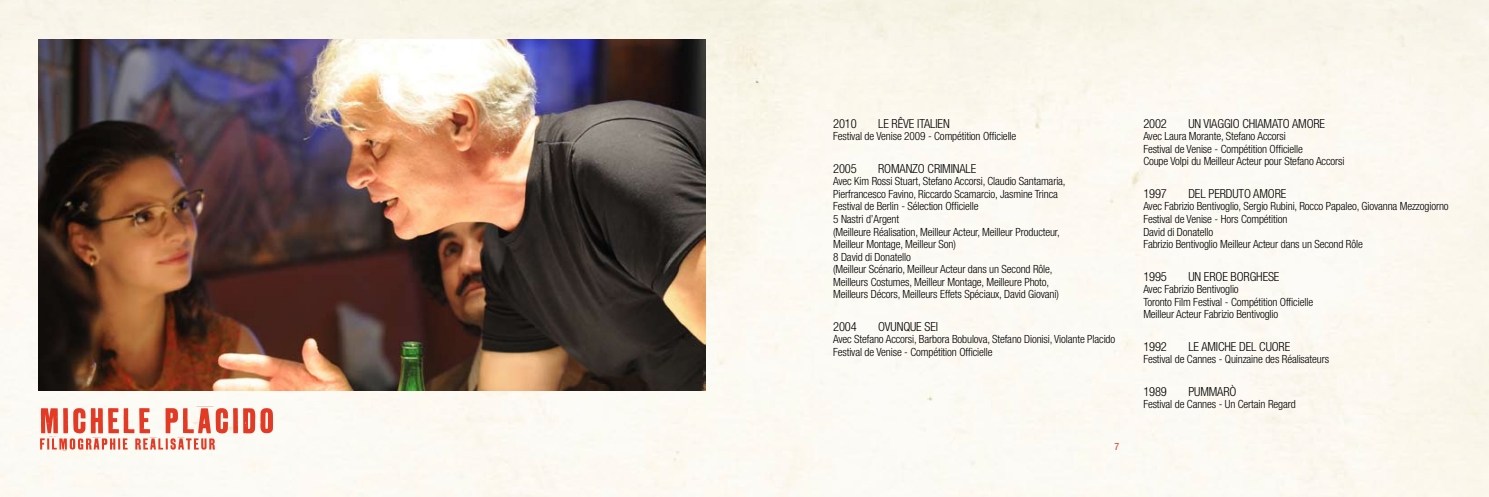
<style>
.page{position:relative;width:1489px;height:497px;background:#fff}
.page>*{position:absolute;margin:0;border:0;box-sizing:border-box;transform-origin:0 0}
.t1{font:300 condensed 12.5px "Helvetica Neue";letter-spacing:-.01em;color:#000}
.t2{font:300 condensed 11.25px/12.5px "Helvetica Neue";letter-spacing:-.01em;color:#000}
.t3{font:condensed 10px "Helvetica Neue";color:#e23a24}
</style>
<div class="page">
<img style="left:0;top:0;width:1488px;height:496px">
<img style="left:39px;top:39px;width:666px;height:351px">
<svg style="left:40px;top:406px;width:233px;height:44px"></svg>
<p class="t1" style="left:833px;top:116px;width:25px">2010</p>
<p class="t1" style="left:878px;top:116px;width:48px">Le Rêve Italien</p>
<p class="t2" style="left:833px;top:130px;width:185px">Festival de Venise 2009 - Compétition Officielle</p>
<p class="t1" style="left:833px;top:161px;width:25px">2005</p>
<p class="t1" style="left:878px;top:161px;width:100px">ROMANZO CRIMINALE</p>
<p class="t2" style="left:833px;top:175px;width:234px">Avec Kim Rossi Stuart, Stefano Accorsi, Claudio Santamaria, Pierfrancesco Favino, Riccardo Scamarcio, Jasmine Trinca Festival de Berlin - Sélection Officielle<br>5 Nastri d’Argent<br>(Meilleure Réalisation, Meilleur Acteur, Meilleur Producteur, Meilleur Montage, Meilleur Son)<br>8 David di Donatello<br>(Meilleur Scénario, Meilleur Acteur dans un Second Rôle, Meilleurs Costumes, Meilleur Montage, Meilleure Photo, Meilleurs Décors, Meilleurs Effets Spéciaux, David Giovani)</p>
<p class="t1" style="left:833px;top:318px;width:25px">2004</p>
<p class="t1" style="left:878px;top:318px;width:62px">OVUNQUE SEI</p>
<p class="t2" style="left:833px;top:332px;width:284px">Avec Stefano Accorsi, Barbora Bobulova, Stefano Dionisi, Violante Placido<br>Festival de Venise - Compétition Officielle</p>
<p class="t3" style="left:1114px;top:440px;width:6px">7</p>
<p class="t1" style="left:1143px;top:116px;width:25px">2002</p>
<p class="t1" style="left:1188px;top:116px;width:138px">UN VIAGGIO CHIAMATO AMORE</p>
<p class="t2" style="left:1143px;top:130px;width:203px">Avec Laura Morante, Stefano Accorsi<br>Festival de Venise - Compétition Officielle<br>Coupe Volpi du Meilleur Acteur pour Stefano Accorsi</p>
<p class="t1" style="left:1143px;top:186px;width:25px">1997</p>
<p class="t1" style="left:1188px;top:186px;width:99px">DEL PERDUTO AMORE</p>
<p class="t2" style="left:1143px;top:200px;width:307px">Avec Fabrizio Bentivoglio, Sergio Rubini, Rocco Papaleo, Giovanna Mezzogiorno Festival de Venise - Hors Compétition<br>David di Donatello<br>Fabrizio Bentivoglio Meilleur Acteur dans un Second Rôle</p>
<p class="t1" style="left:1143px;top:268px;width:25px">1995</p>
<p class="t1" style="left:1188px;top:268px;width:93px">UN EROE BORGHESE</p>
<p class="t2" style="left:1143px;top:282px;width:171px">Avec Fabrizio Bentivoglio<br>Toronto Film Festival - Compétition Officielle<br>Meilleur Acteur Fabrizio Bentivoglio</p>
<p class="t1" style="left:1143px;top:338px;width:25px">1992</p>
<p class="t1" style="left:1188px;top:338px;width:103px">LE AMICHE DEL CUORE</p>
<p class="t2" style="left:1143px;top:352px;width:187px">Festival de Cannes - Quinzaine des Réalisateurs</p>
<p class="t1" style="left:1143px;top:383px;width:25px">1989</p>
<p class="t1" style="left:1188px;top:383px;width:50px">PUMMARÒ</p>
<p class="t2" style="left:1143px;top:397px;width:154px">Festival de Cannes - Un Certain Regard</p>
</div>
